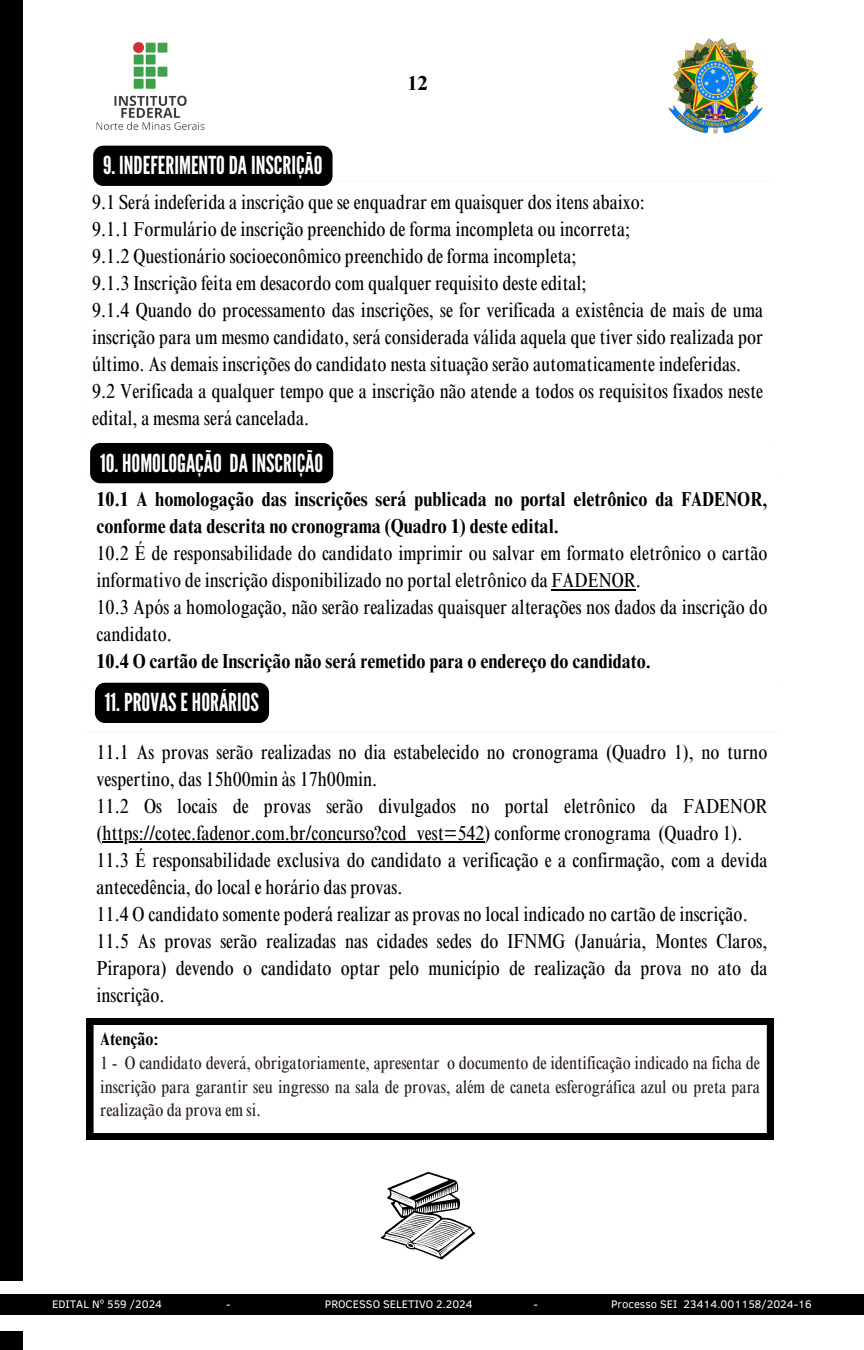
<style>
.page{position:relative;width:864px;height:1350px;background:#fff}
.page>*{position:absolute;margin:0;border:0;box-sizing:border-box;transform-origin:0 0}
.t1{font:24.75px "League Gothic";color:#fff}
.t2{font:condensed 20.25px/27px "Times NRMT Pro";color:#000}
.t3{font:700 condensed 20.25px/27px "Times NRMT Pro";color:#000}
.t4{font:700 20.25px "Times NRMT Pro";color:#000}
.t5{font:condensed 18px/23.6px "Times NRMT Pro";color:#291b26}
.t6{font:11.25px "Clear Sans";color:#fff}
.s1{font-weight:700;color:#000}
</style>
<div class="page">
<img style="left:668px;top:38px;width:95px;height:96px">
<div style="left:0;top:0;width:22px;height:1280px;background:#000"></div>
<div style="left:0;top:1332px;width:22px;height:18px;background:#000"></div>
<img style="left:96px;top:41px;width:109px;height:90px">
<hr style="left:552px;top:589px;width:84px;height:2px;background:#000">
<hr style="left:102px;top:842px;width:383px;height:1px;background:#000">
<div style="left:0;top:1294px;width:864px;height:21px;background:#000"></div>
<svg style="left:87px;top:1018px;width:687px;height:122px"></svg>
<svg style="left:381px;top:1172px;width:94px;height:88px"></svg>
<div style="left:93px;top:146px;width:240px;height:40px;background:#000;border-radius:10px"></div>
<div style="left:90px;top:443px;width:243px;height:40px;background:#000;border-radius:10px"></div>
<div style="left:95px;top:683px;width:174px;height:40px;background:#000;border-radius:10px"></div>
<p class="t1" style="left:103px;top:151px;width:221px">9. INDEFERIMENTODAINSCRIÇÃO</p>
<h2 class="t4" style="left:407px;top:75px;width:22px">12</h2>
<p class="t2" style="left:92px;top:191px;width:554px">9.1 Será indeferida a inscrição que se enquadrar em quaisquer dos itens abaixo:</p>
<h1 class="t2" style="left:92px;top:218px;width:539px">9.1.1 Formulário de inscrição preenchido de forma incompleta ou incorreta;</h1>
<p class="t2" style="left:92px;top:245px;width:486px">9.1.2 Questionário socioeconômico preenchido de forma incompleta;</p>
<p class="t2" style="left:92px;top:272px;width:496px">9.1.3 Inscrição feita em desacordo com qualquer requisito deste edital;</p>
<p class="t2" style="left:92px;top:299px;width:672px;text-align:justify">9.1.4 Quando do processamento das inscrições, se for verificada a existência de mais de uma inscrição para um mesmo candidato, será considerada válida aquela que tiver sido realizada por último. As demais inscrições do candidato nesta situação serão automaticamente indeferidas.</p>
<p class="t2" style="left:92px;top:380px;width:672px">9.2 Verificada a qualquer tempo que a inscrição não atende a todos os requisitos fixados neste edital, a mesma será cancelada.</p>
<p class="t1" style="left:100px;top:448px;width:225px">10.HOMOLOGAÇÃO DAINSCRIÇÃO</p>
<p class="t3" style="left:97px;top:488px;width:672px">10.1 A homologação das inscrições será publicada no portal eletrônico da FADENOR, conforme data descrita no cronograma (Quadro 1) deste edital.</p>
<p class="t2" style="left:97px;top:542px;width:672px">10.2 É de responsabilidade do candidato imprimir ou salvar em formato eletrônico o cartão informativo de inscrição disponibilizado no portal eletrônico da FADENOR.</p>
<h1 class="t2" style="left:97px;top:596px;width:672px">10.3 Após a homologação, não serão realizadas quaisquer alterações nos dados da inscrição do candidato.</h1>
<p class="t3" style="left:97px;top:650px;width:556px">10.4 O cartão de Inscrição não será remetido para o endereço do candidato.</p>
<p class="t1" style="left:105px;top:688px;width:156px">11.PROVASEHORÁRIOS</p>
<p class="t2" style="left:97px;top:741px;width:672px">11.1 As provas serão realizadas no dia estabelecido no cronograma (Quadro 1), no turno vespertino, das 15h00min às 17h00min.</p>
<p class="t2" style="left:97px;top:795px;width:672px">11.2 Os locais de provas serão divulgados no portal eletrônico da FADENOR (https://cotec.fadenor.com.br/concurso?cod_vest=542) conforme cronograma (Quadro 1).</p>
<p class="t2" style="left:97px;top:849px;width:672px">11.3 É responsabilidade exclusiva do candidato a verificação e a confirmação, com a devida antecedência, do local e horário das provas.</p>
<h1 class="t2" style="left:97px;top:903px;width:653px">11.4 O candidato somente poderá realizar as provas no local indicado no cartão de inscrição.</h1>
<p class="t2" style="left:97px;top:930px;width:672px;text-align:justify">11.5 As provas serão realizadas nas cidades sedes do IFNMG (Januária, Montes Claros, Pirapora) devendo o candidato optar pelo município de realização da prova no ato da inscrição.</p>
<p class="t5" style="left:100px;top:1030px;width:661px"><span class="s1">Atenção:<br></span>1 - O candidato deverá, obrigatoriamente, apresentar o documento de identificação indicado na ficha de inscrição para garantir seu ingresso na sala de provas, além de caneta esferográfica azul ou preta para realização da prova em si.</p>
<p class="t6" style="left:52px;top:1296px;width:112px">EDITAL Nº 559 /2024</p>
<p class="t6" style="left:226px;top:1296px;width:6px">-</p>
<p class="t6" style="left:325px;top:1296px;width:149px">PROCESSO SELETIVO 2.2024</p>
<p class="t6" style="left:534px;top:1296px;width:6px">-</p>
<p class="t6" style="left:611px;top:1296px;width:202px">Processo SEI 23414.001158/2024-16</p>
</div>
